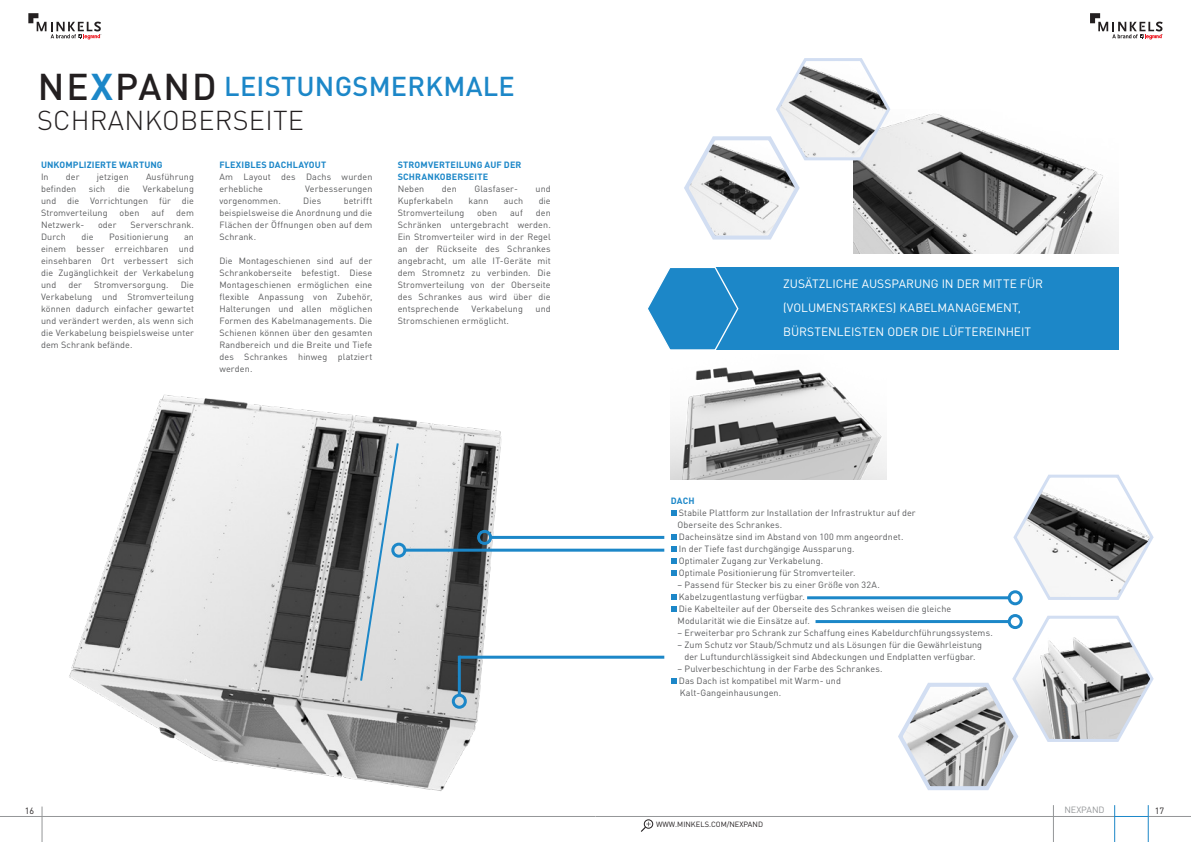
<style>
.page{position:relative;width:1191px;height:842px;background:#fff}
.page>*{position:absolute;margin:0;border:0;box-sizing:border-box;transform-origin:0 0}
.t1{font:500 36.8px "DIN Pro";letter-spacing:.055em;color:#231f20}
.t2{font:500 27px "DIN Pro";letter-spacing:.01em;color:#1c87c8}
.t3{font:300 27px "DIN Pro";letter-spacing:.01em;color:#231f20}
.t4{font:12px/24px "DIN Pro";letter-spacing:-.005em;color:#fff}
.t5{font:9px/12px "DIN Pro";letter-spacing:.01em;color:#58595b;text-align:justify}
.t6{font:700 9px/12px "DIN Pro";letter-spacing:.01em;color:#1c87c8}
.t7{font:9px "DIN Pro";color:#949698}
.t8{font:9px "DIN Pro";color:#231f20}
.t9{font:7.5px "DIN Pro";color:#231f20}
.s1{font-weight:700;color:#1c87c8}
</style>
<div class="page">
<hr style="left:42px;top:806px;width:1px;height:36px;background:#949698">
<hr style="left:0;top:816px;width:595px;height:1px;background:#949698">
<hr style="left:595px;top:816px;width:520px;height:1px;background:#949698">
<hr style="left:1114px;top:816px;width:34px;height:1px;background:#1c87c8">
<hr style="left:1148px;top:816px;width:43px;height:1px;background:#949698">
<hr style="left:1053px;top:805px;width:1px;height:37px;background:#949698">
<hr style="left:1148px;top:805px;width:1px;height:37px;background:#1c87c8">
<div style="left:644px;top:819px;width:9px;height:10px;border:1px solid #231f20;border-radius:50%"></div>
<svg style="left:641px;top:822px;width:9px;height:10px"></svg>
<hr style="left:1114px;top:805px;width:1px;height:37px;background:#1c87c8">
<svg style="left:1090px;top:13px;width:73px;height:27px"></svg>
<svg style="left:28px;top:13px;width:74px;height:27px"></svg>
<img style="left:69px;top:394px;width:470px;height:397px">
<img style="left:671px;top:367px;width:215px;height:112px">
<svg style="left:671px;top:510px;width:5px;height:6px"></svg>
<svg style="left:671px;top:534px;width:5px;height:6px"></svg>
<svg style="left:671px;top:546px;width:5px;height:6px"></svg>
<svg style="left:671px;top:558px;width:5px;height:6px"></svg>
<svg style="left:671px;top:570px;width:5px;height:6px"></svg>
<svg style="left:671px;top:594px;width:5px;height:6px"></svg>
<svg style="left:671px;top:606px;width:5px;height:6px"></svg>
<svg style="left:671px;top:678px;width:5px;height:6px"></svg>
<hr style="left:807px;top:596px;width:202px;height:3px;background:#1c87c8">
<div style="left:1007px;top:590px;width:15px;height:15px;border:3px solid #1c87c8;border-radius:50%"></div>
<hr style="left:815px;top:620px;width:194px;height:3px;background:#1c87c8">
<hr style="left:490px;top:536px;width:174px;height:3px;background:#1c87c8">
<div style="left:477px;top:530px;width:15px;height:15px;border:3px solid #1c87c8;border-radius:50%"></div>
<div style="left:669px;top:267px;width:449px;height:83px;background:#1c87c8"></div>
<svg style="left:648px;top:267px;width:91px;height:83px"></svg>
<hr style="left:405px;top:549px;width:259px;height:3px;background:#1c87c8">
<div style="left:391px;top:543px;width:15px;height:15px;border:3px solid #1c87c8;border-radius:50%"></div>
<svg style="left:359px;top:441px;width:41px;height:242px;background:#b1b7bb"></svg>
<hr style="left:459px;top:656px;width:205px;height:3px;background:#1c87c8">
<hr style="left:458px;top:656px;width:3px;height:39px;background:#1c87c8">
<div style="left:452px;top:694px;width:15px;height:15px;border:3px solid #1c87c8;border-radius:50%"></div>
<svg style="left:1011px;top:474px;width:143px;height:127px"></svg>
<svg style="left:895px;top:614px;width:259px;height:176px"></svg>
<img style="left:854px;top:113px;width:264px;height:141px">
<svg style="left:684px;top:58px;width:208px;height:184px"></svg>
<h1 class="t1" style="left:38px;top:57px;width:180px">NE<span class="s1">X</span>PAND</h1>
<h2 class="t2" style="left:224px;top:64px;width:292px">LEISTUNGSMERKMALE</h2>
<h2 class="t3" style="left:37px;top:100px;width:268px">SCHRANKOBERSEITE</h2>
<p class="t6" style="left:41px;top:158px;width:123px">UNKOMPLIZIERTE WARTUNG</p>
<p class="t5" style="left:41px;top:170px;width:9px">In</p>
<p class="t5" style="left:66px;top:170px;width:15px">der</p>
<p class="t5" style="left:97px;top:170px;width:33px">jetzigen</p>
<p class="t5" style="left:146px;top:170px;width:50px">Ausführung</p>
<p class="t5" style="left:41px;top:182px;width:37px">befinden</p>
<p class="t5" style="left:89px;top:182px;width:18px">sich</p>
<p class="t5" style="left:118px;top:182px;width:14px">die</p>
<p class="t5" style="left:41px;top:182px;width:154px;text-indent:102px">Verkabelung und die Vorrichtungen für die Stromverteilung</p>
<p class="t5" style="left:120px;top:206px;width:21px">oben</p>
<p class="t5" style="left:151px;top:206px;width:14px">auf</p>
<p class="t5" style="left:176px;top:206px;width:19px">dem</p>
<p class="t5" style="left:41px;top:218px;width:45px">Netzwerk-</p>
<p class="t5" style="left:98px;top:218px;width:20px">oder</p>
<p class="t5" style="left:130px;top:218px;width:65px">Serverschrank.</p>
<p class="t5" style="left:41px;top:230px;width:26px">Durch</p>
<p class="t5" style="left:81px;top:230px;width:14px">die</p>
<p class="t5" style="left:109px;top:230px;width:61px">Positionierung</p>
<p class="t5" style="left:41px;top:230px;width:154px;text-indent:143px">an einem besser erreichbaren und einsehbaren Ort verbessert sich die Zugänglichkeit der Verkabelung und</p>
<p class="t5" style="left:68px;top:278px;width:15px">der</p>
<p class="t5" style="left:94px;top:278px;width:76px">Stromversorgung.</p>
<p class="t5" style="left:41px;top:278px;width:154px;text-indent:140px">Die Verkabelung und Stromverteilung können dadurch einfacher gewartet und verändert werden, als wenn sich die Verkabelung beispielsweise unter dem Schrank befände.</p>
<p class="t6" style="left:219px;top:158px;width:108px">FLEXIBLES DACHLAYOUT</p>
<p class="t5" style="left:219px;top:170px;width:154px">Am Layout des Dachs wurden erhebliche</p>
<p class="t5" style="left:305px;top:182px;width:69px">Verbesserungen</p>
<p class="t5" style="left:219px;top:194px;width:154px;text-indent:124px">betrifft beispielsweise die Anordnung und die Flächen der Öffnungen oben auf dem Schrank.</p>
<p class="t5" style="left:219px;top:254px;width:154px">Die Montageschienen sind auf der Schrankoberseite befestigt. Diese Montageschienen ermöglichen eine flexible Anpassung von Zubehör, Halterungen und allen möglichen Formen des Kabelmanagements. Die Schienen können über den gesamten Randbereich und die Breite und Tiefe des Schrankes hinweg platziert werden.</p>
<p class="t5" style="left:219px;top:194px;width:63px">vorgenommen.</p>
<p class="t5" style="left:303px;top:194px;width:19px">Dies</p>
<p class="t6" style="left:398px;top:158px;width:125px">STROMVERTEILUNG AUF DER<br>SCHRANKOBERSEITE</p>
<p class="t5" style="left:398px;top:182px;width:28px">Neben</p>
<p class="t5" style="left:442px;top:182px;width:16px">den</p>
<p class="t5" style="left:474px;top:182px;width:45px">Glasfaser-</p>
<p class="t5" style="left:535px;top:182px;width:17px">und</p>
<p class="t5" style="left:398px;top:194px;width:57px">Kupferkabeln</p>
<p class="t5" style="left:468px;top:194px;width:21px">kann</p>
<p class="t5" style="left:504px;top:194px;width:21px">auch</p>
<p class="t5" style="left:538px;top:194px;width:14px">die</p>
<p class="t5" style="left:398px;top:206px;width:68px">Stromverteilung</p>
<p class="t5" style="left:477px;top:206px;width:21px">oben</p>
<p class="t5" style="left:510px;top:206px;width:14px">auf</p>
<p class="t5" style="left:398px;top:206px;width:154px;text-indent:138px">den Schränken untergebracht werden.<br>Ein Stromverteiler wird in der Regel an der Rückseite des Schrankes angebracht, um alle IT-Geräte mit dem Stromnetz zu verbinden. Die Stromverteilung von der Oberseite des Schrankes aus wird über die entsprechende</p>
<p class="t5" style="left:471px;top:302px;width:53px">Verkabelung</p>
<p class="t5" style="left:535px;top:302px;width:17px">und</p>
<p class="t5" style="left:398px;top:314px;width:113px">Stromschienen ermöglicht.</p>
<h3 class="t4" style="left:783px;top:270px;width:261px">ZUSÄTZLICHE AUSSPARUNG IN DER MITTE FÜR (VOLUMENSTARKES) KABELMANAGEMENT,<br>BÜRSTENLEISTEN ODER DIE LÜFTEREINHEIT</h3>
<p class="t6" style="left:671px;top:494px;width:25px">DACH</p>
<p class="t5" style="left:677px;top:506px;width:240px;text-align:left">Stabile Plattform zur Installation der Infrastruktur auf der Oberseite des Schrankes.<br>Dacheinsätze sind im Abstand von 100 mm angeordnet.<br>In der Tiefe fast durchgängige Aussparung.<br>Optimaler Zugang zur Verkabelung.<br>Optimale Positionierung für Stromverteiler.</p>
<p class="t5" style="left:677px;top:578px;width:275px;text-align:left">– Passend für Stecker bis zu einer Größe von 32A.<br>Kabelzugentlastung verfügbar.<br>Die Kabelteiler auf der Oberseite des Schrankes weisen die gleiche Modularität wie die Einsätze auf.</p>
<p class="t5" style="left:677px;top:626px;width:317px">– Erweiterbar pro Schrank zur Schaffung eines Kabeldurchführungssystems.</p>
<p class="t5" style="left:677px;top:638px;width:306px;text-align:center">– Zum Schutz vor Staub/Schmutz und als Lösungen für die Gewährleistung der Luftundurchlässigkeit sind Abdeckungen und Endplatten verfügbar.</p>
<p class="t5" style="left:677px;top:662px;width:206px;text-align:left">– Pulverbeschichtung in der Farbe des Schrankes.<br>Das Dach ist kompatibel mit Warm- und<br>Kalt-Gangeinhausungen.</p>
<p class="t8" style="left:25px;top:803px;width:11px">16</p>
<p class="t7" style="left:1064px;top:803px;width:42px">NEXPAND</p>
<p class="t8" style="left:1154px;top:803px;width:11px">17</p>
<p class="t9" style="left:656px;top:818px;width:108px">WWW.MINKELS.COM/NEXPAND</p>
</div>
